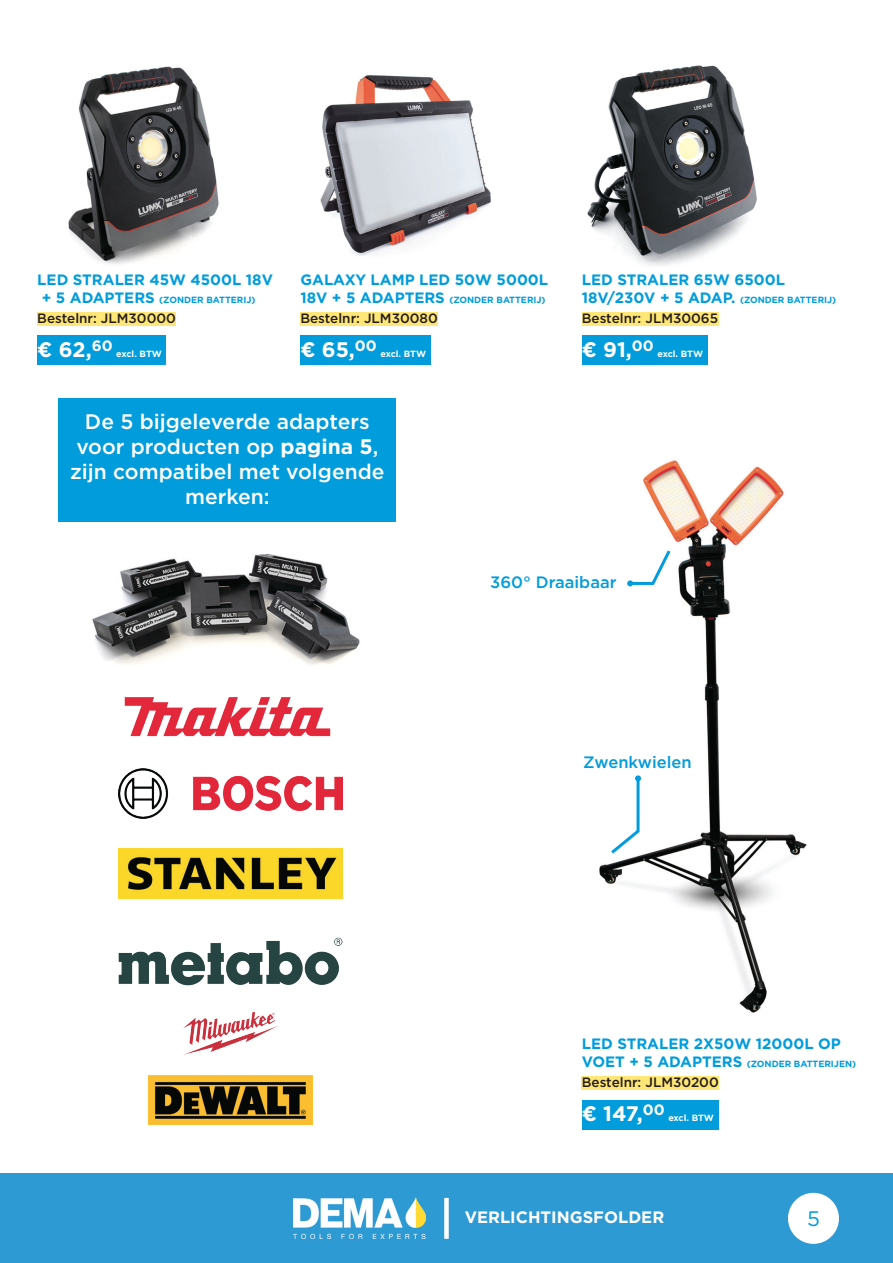
<style>
.page{position:relative;width:893px;height:1263px;background:#fff}
.page>*{position:absolute;margin:0;border:0;box-sizing:border-box;transform-origin:0 0}
.t1{font:500 21px/25.2px "Gotham";color:#fff;text-align:center}
.t2{font:21px "Gotham";color:#009cdc}
.t3{font:500 16.5px "Gotham";color:#009cdc}
.t4{font:700 16.5px "Gotham";color:#fff}
.t5{font:700 15px "Gotham";color:#009cdc}
.Alineastijl_2{font:500 13.5px "Gotham";color:#231b1a}
.t6{font:700 9px "Gotham";color:#009cdc}
.Alineastijl_1{font:700 9px "Gotham";letter-spacing:-.01em;color:#fff}
.s1{font-size:15px}
.s2{font-size:21px}
.s3{font-weight:700}
</style>
<div class="page">
<div style="left:0;top:1174px;width:893px;height:89px;background:#2e9ad4"></div>
<div style="left:788px;top:1193px;width:51px;height:51px;background:#fff;border-radius:50%"></div>
<div style="left:444px;top:1198px;width:5px;height:41px;background:#fff"></div>
<img style="left:293px;top:1198px;width:132px;height:41px">
<div style="left:582px;top:1076px;width:137px;height:14px;background:#ffe777"></div>
<div style="left:582px;top:1100px;width:136px;height:29px;background:#009cdc"></div>
<img style="left:599px;top:460px;width:208px;height:553px">
<svg style="left:608px;top:775px;width:33px;height:82px"></svg>
<svg style="left:627px;top:547px;width:46px;height:39px"></svg>
<div style="left:37px;top:312px;width:139px;height:14px;background:#ffe777"></div>
<div style="left:37px;top:336px;width:129px;height:29px;background:#009cdc"></div>
<div style="left:582px;top:312px;width:136px;height:14px;background:#ffe777"></div>
<div style="left:582px;top:336px;width:125px;height:29px;background:#009cdc"></div>
<img style="left:68px;top:66px;width:151px;height:198px">
<img style="left:587px;top:65px;width:170px;height:201px">
<div style="left:300px;top:312px;width:138px;height:14px;background:#ffe777"></div>
<div style="left:300px;top:336px;width:130px;height:29px;background:#009cdc"></div>
<img style="left:320px;top:75px;width:171px;height:181px">
<img style="left:92px;top:554px;width:268px;height:111px">
<div style="left:59px;top:398px;width:337px;height:123px;background:#009cdc"></div>
<img style="left:119px;top:768px;width:224px;height:50px">
<img style="left:124px;top:697px;width:207px;height:40px">
<img style="left:119px;top:848px;width:224px;height:50px">
<img style="left:119px;top:937px;width:224px;height:49px">
<img style="left:183px;top:1012px;width:96px;height:42px">
<img style="left:149px;top:1075px;width:164px;height:50px">
<p class="t5" style="left:37px;top:269px;width:237px">LED STRALER 45W 4500L 18V</p>
<p class="t6" style="left:42px;top:293px;width:215px"><span class="s1">+ 5 ADAPTERS</span> (ZONDER BATTERIJ)</p>
<p class="Alineastijl_2" style="left:37px;top:309px;width:140px">Bestelnr: JLM30000</p>
<p class="Alineastijl_1" style="left:37px;top:348px;width:126px"><span class="s2">€ 62,</span><sup>60</sup> excl. BTW</p>
<p class="t5" style="left:300px;top:269px;width:249px">GALAXY LAMP LED 50W 5000L</p>
<p class="t6" style="left:300px;top:293px;width:247px"><span class="s1">18V + 5 ADAPTERS</span> (ZONDER BATTERIJ)</p>
<p class="Alineastijl_2" style="left:300px;top:309px;width:139px">Bestelnr: JLM30080</p>
<p class="Alineastijl_1" style="left:300px;top:348px;width:127px"><span class="s2">€ 65,</span><sup>00</sup> excl. BTW</p>
<p class="t1" style="left:70px;top:408px;width:316px">De 5 bijgeleverde adapters voor producten op <span class="s3">pagina 5</span>, zijn compatibel met volgende merken:</p>
<p class="t5" style="left:582px;top:269px;width:205px">LED STRALER 65W 6500L</p>
<p class="t6" style="left:582px;top:293px;width:256px"><span class="s1">18V/230V + 5 ADAP.</span> (ZONDER BATTERIJ)</p>
<p class="Alineastijl_2" style="left:582px;top:309px;width:138px">Bestelnr: JLM30065</p>
<p class="Alineastijl_1" style="left:582px;top:348px;width:123px"><span class="s2">€ 91,</span><sup>00</sup> excl. BTW</p>
<p class="t3" style="left:490px;top:571px;width:128px">360° Draaibaar</p>
<p class="t3" style="left:583px;top:751px;width:110px">Zwenkwielen</p>
<p class="t5" style="left:582px;top:1033px;width:261px">LED STRALER 2X50W 12000L OP</p>
<p class="t6" style="left:582px;top:1057px;width:276px"><span class="s1">VOET + 5 ADAPTERS</span> (ZONDER BATTERIJEN)</p>
<p class="Alineastijl_2" style="left:582px;top:1073px;width:139px">Bestelnr: JLM30200</p>
<p class="Alineastijl_1" style="left:582px;top:1112px;width:134px"><span class="s2">€ 147,</span><sup>00</sup> excl. BTW</p>
<h2 class="t4" style="left:465px;top:1206px;width:201px">VERLICHTINGSFOLDER</h2>
<h1 class="t2" style="left:807px;top:1205px;width:14px">5</h1>
</div>
